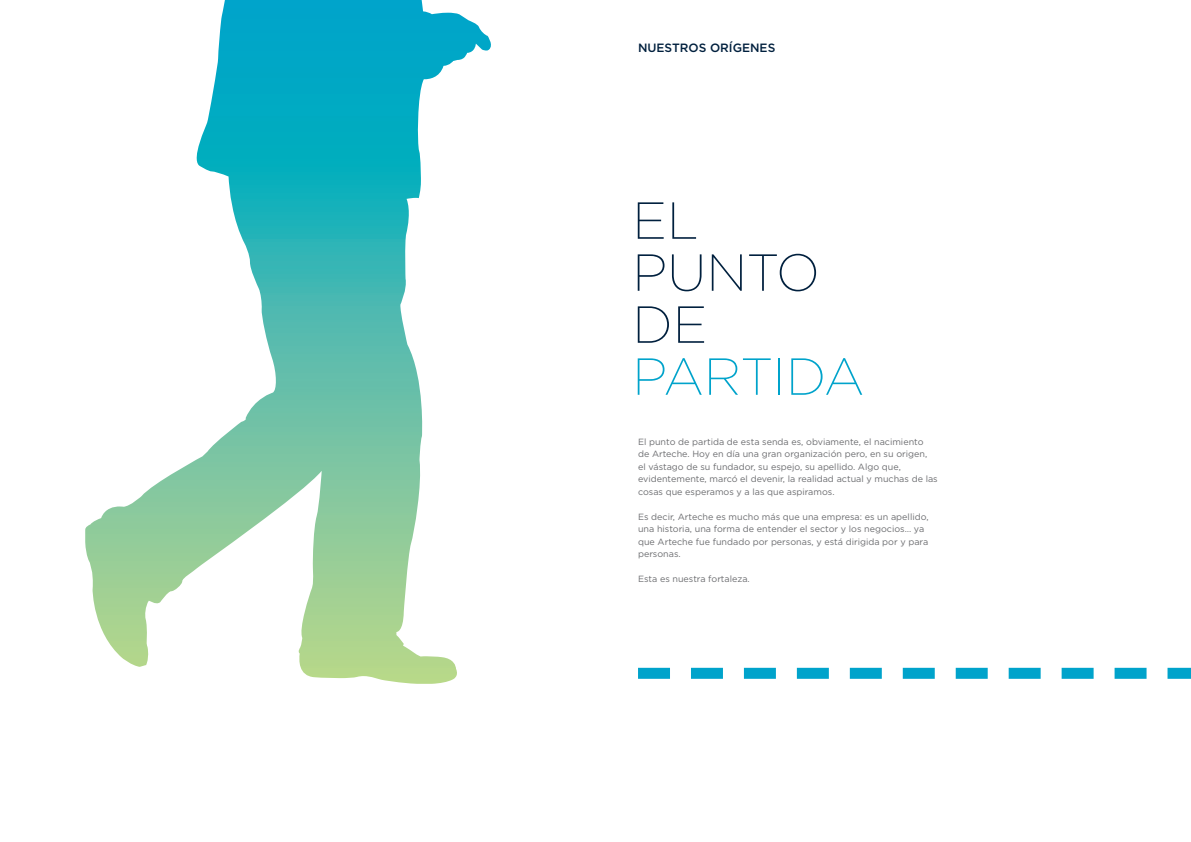
<style>
.page{position:relative;width:1191px;height:842px;background:#fff}
.page>*{position:absolute;margin:0;border:0;box-sizing:border-box;transform-origin:0 0}
.t1{font:200 52px/52px "Gotham";color:#00203e}
.t2{font:200 52px "Gotham";letter-spacing:-.005em;color:#00a3cb}
.t3{font:500 12px "Gotham";color:#00203e}
.t4{font:9px/12.5px "Gotham";color:#6c6d70}
</style>
<div class="page">
<svg style="left:85px;top:0;width:406px;height:684px"></svg>
<svg style="left:638px;top:668px;width:553px;height:11px"></svg>
<h2 class="t3" style="left:638px;top:40px;width:139px">NUESTROS ORÍGENES</h2>
<h1 class="t1" style="left:632px;top:193px;width:189px">EL<br>PUNTO<br>DE</h1>
<h1 class="t2" style="left:632px;top:344px;width:233px">PARTIDA</h1>
<p class="t4" style="left:638px;top:435px;width:301px">El punto de partida de esta senda es, obviamente, el nacimiento<br>de Arteche. Hoy en día una gran organización pero, en su origen,<br>el vástago de su fundador, su espejo, su apellido. Algo que, evidentemente, marcó el devenir, la realidad actual y muchas de las cosas que esperamos y a las que aspiramos.</p>
<p class="t4" style="left:638px;top:510px;width:292px">Es decir, Arteche es mucho más que una empresa: es un apellido, una historia, una forma de entender el sector y los negocios… ya que Arteche fue fundado por personas, y está dirigida por y para personas.</p>
<p class="t4" style="left:638px;top:572px;width:113px">Esta es nuestra fortaleza.</p>
</div>
